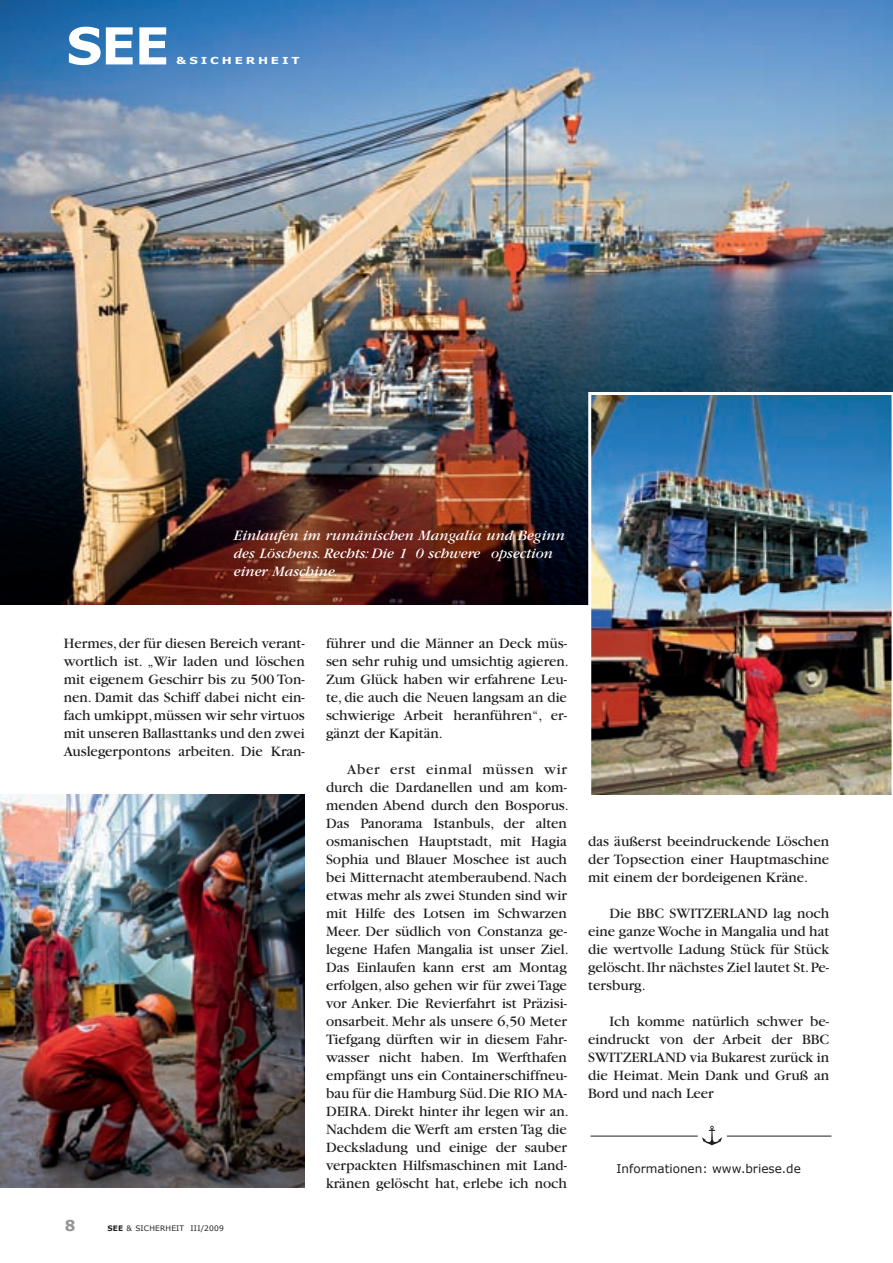
<style>
.page{position:relative;width:893px;height:1263px;background:#fff}
.page>*{position:absolute;margin:0;border:0;box-sizing:border-box;transform-origin:0 0}
.t1{font:700 51px "Verdana";color:#fff}
.t2{font:15px/18px "Garamond";color:#231f20;text-align:justify}
.t3{font:italic 15px/18px "Garamond";color:#fff}
.t4{font:700 15px "Verdana";color:#939598}
.t5{font:12px "Verdana";color:#231f20}
.t6{font:700 9.6px "Verdana";color:#fff;scale:1.25 1}
.t7{font:7.5px "Verdana";letter-spacing:.025em;color:#231f20}
.t8{font:700 7.5px "Verdana";color:#231f20}
</style>
<div class="page">
<img style="left:0;top:0;width:893px;height:604px">
<img style="left:588px;top:392px;width:305px;height:403px">
<img style="left:0;top:794px;width:305px;height:394px">
<hr style="left:590px;top:1136px;width:108px;height:1px;background:#231f20">
<hr style="left:727px;top:1136px;width:104px;height:1px;background:#231f20">
<svg style="left:702px;top:1126px;width:20px;height:19px"></svg>
<h1 class="t1" style="left:66px;top:13px;width:34px">SEE</h1>
<p class="t6" style="left:176px;top:55px;width:21px">&amp;SICHERHEIT</p>
<p class="t3" style="left:234px;top:526px;width:332px">Einlaufen im rumänischen Mangalia und Beginn des Löschens. Rechts: Die 170 schwere Topsection einer Maschine.</p>
<p class="t2" style="left:64px;top:634px;width:242px">Hermes, der für diesen Bereich verant&shy;wortlich ist. „Wir laden und löschen mit eigenem Geschirr bis zu 500 Ton&shy;nen. Damit das Schiff dabei nicht ein&shy;fach umkippt, müssen wir sehr virtuos mit unseren Ballasttanks und den zwei Auslegerpontons arbeiten. Die Kran-</p>
<p class="t2" style="left:326px;top:634px;width:244px;text-align:left">führer und die Männer an Deck müs&shy;sen sehr ruhig und umsichtig agieren.<br>Zum Glück haben wir erfahrene Leu&shy;te, die auch die Neuen langsam an die schwierige Arbeit heranführen“, er&shy;gänzt der Kapitän.</p>
<p class="t2" style="left:326px;top:760px;width:244px;text-align:left;text-indent:21px">Aber erst einmal müssen wir durch die Dardanellen und am kom&shy;menden Abend durch den Bosporus.<br>Das Panorama Istanbuls, der alten osmanischen Hauptstadt, mit Hagia Sophia und Blauer Moschee ist auch bei Mitternacht atemberaubend. Nach etwas mehr als zwei Stunden sind wir mit Hilfe des Lotsen im Schwarzen Meer. Der südlich von Constanza ge&shy;legene Hafen Mangalia ist unser Ziel.<br>Das Einlaufen kann erst am Montag erfolgen, also gehen wir für zwei Tage vor Anker. Die Revierfahrt ist Präzisi&shy;onsarbeit. Mehr als unsere 6,50 Meter Tiefgang dürften wir in diesem Fahr&shy;wasser nicht haben. Im Werfthafen empfängt uns ein Containerschiffneu&shy;bau für die Hamburg Süd. Die RIO MA-DEIRA . Direkt hinter ihr legen wir an.<br>Nachdem die Werft am ersten Tag die Decksladung und einige der sauber verpackten Hilfsmaschinen mit Land&shy;kränen gelöscht hat, erlebe ich noch</p>
<p class="t4" style="left:65px;top:1216px;width:12px">8</p>
<p class="t8" style="left:107px;top:1223px;width:7px">SEE</p>
<p class="t7" style="left:127px;top:1223px;width:99px">&amp; Sich erh eit III/2009</p>
<p class="t2" style="left:588px;top:832px;width:242px">das äußerst beeindruckende Löschen der Topsection einer Hauptmaschine mit einem der bordeigenen Kräne.</p>
<p class="t2" style="left:609px;top:904px;width:38px">Die BBC</p>
<p class="t2" style="left:588px;top:904px;width:242px;text-indent:81px">SWITZERLAND lag noch eine ganze Woche in Mangalia und hat die wertvolle Ladung Stück für Stück gelöscht. Ihr nächstes Ziel lautet St. Pe&shy;tersburg.</p>
<p class="t2" style="left:588px;top:1012px;width:242px;text-align:left;text-indent:21px">Ich komme natürlich schwer be&shy;eindruckt von der Arbeit der BBC<br>SWITZERLAND via Bukarest zurück in die Heimat. Mein Dank und Gruß an<br>Bord und nach Leer!</p>
<p class="t5" style="left:617px;top:1161px;width:186px">Informationen: www.briese.de</p>
</div>
